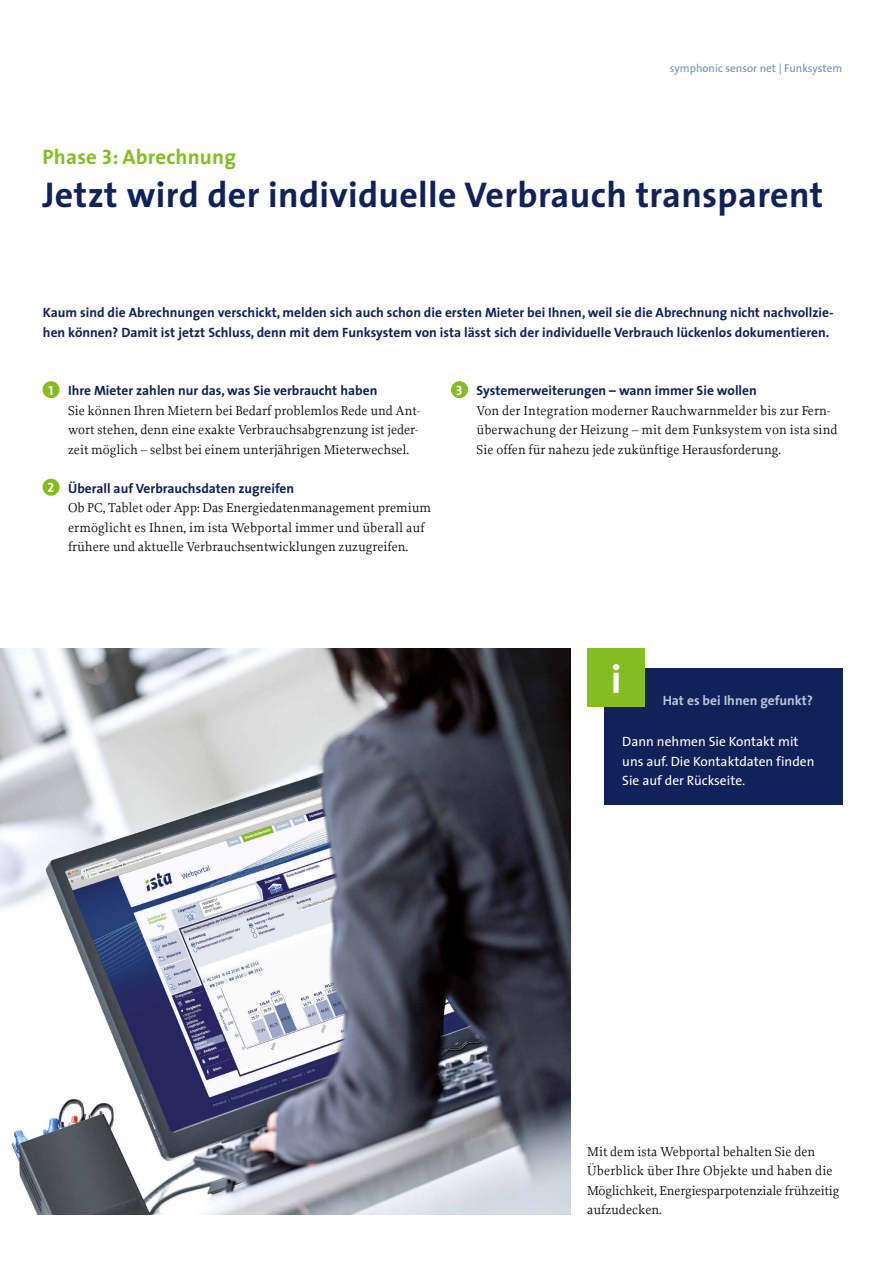
<style>
.page{position:relative;width:885px;height:1263px;background:#fff}
.page>*{position:absolute;margin:0;border:0;box-sizing:border-box;transform-origin:0 0}
.t1{font:700 40.5px "Ista The Sans";color:#fff}
.t2{font:700 36px "Ista The Sans";letter-spacing:.01em;color:#112159}
.t3{font:700 21px "Ista The Sans";letter-spacing:.01em;color:#85bc22}
.t4{font:13.5px/19.5px "Ista Proforma";color:#000}
.t5{font:700 13.5px/19.5px "Ista The Sans";color:#112159}
.t6{font:13.5px/19.5px "Ista The Sans";color:#fff}
.t7{font:700 13.5px "Ista The Sans";color:#b6c4da}
.t8{font:11.25px "Ista The Sans";color:#718fb4}
.s1{color:#fff}
</style>
<div class="page">
<div style="left:604px;top:668px;width:238px;height:137px;background:#112159"></div>
<div style="left:587px;top:649px;width:58px;height:58px;background:#85bc22"></div>
<img style="left:0;top:649px;width:570px;height:565px">
<div style="left:43px;top:381px;width:17px;height:17px;background:#85bc22;border-radius:50%"></div>
<div style="left:43px;top:479px;width:17px;height:17px;background:#85bc22;border-radius:50%"></div>
<div style="left:451px;top:381px;width:17px;height:17px;background:#85bc22;border-radius:50%"></div>
<p class="t8" style="left:669px;top:59px;width:174px">symphonic sensor net | Funksystem</p>
<h3 class="t3" style="left:43px;top:139px;width:195px">Phase 3: Abrechnung</h3>
<h2 class="t2" style="left:43px;top:165px;width:782px">Jetzt wird der individuelle Verbrauch transparent</h2>
<p class="t5" style="left:43px;top:302px;width:792px">Kaum sind die Abrechnungen verschickt, melden sich auch schon die ersten Mieter bei Ihnen, weil sie die Abrechnung nicht nachvollzie&shy;hen können? Damit ist jetzt Schluss, denn mit dem Funksystem von ista lässt sich der individuelle Verbrauch lückenlos dokumentieren.</p>
<p class="t5" style="left:48px;top:380px;width:330px"><span class="s1">1</span> Ihre Mieter zahlen nur das, was Sie verbraucht haben</p>
<p class="t4" style="left:68px;top:400px;width:354px">Sie können Ihren Mietern bei Bedarf problemlos Rede und Ant&shy;wort stehen, denn eine exakte Verbrauchsabgrenzung ist jeder&shy;zeit möglich – selbst bei einem unterjährigen Mieterwechsel.</p>
<p class="t5" style="left:47px;top:478px;width:248px"><span class="s1">2</span> Überall auf Verbrauchsdaten zugreifen</p>
<p class="t4" style="left:68px;top:498px;width:364px">Ob PC, Tablet oder App: Das Energiedatenmanagement premium ermöglicht es Ihnen, im ista Webportal immer und überall auf frühere und aktuelle Verbrauchsentwicklungen zuzugreifen.</p>
<p class="t5" style="left:456px;top:380px;width:302px"><span class="s1">3</span> Systemerweiterungen – wann immer Sie wollen</p>
<p class="t4" style="left:476px;top:400px;width:362px">Von der Integration moderner Rauchwarnmelder bis zur Fern&shy;überwachung der Heizung – mit dem Funksystem von ista sind<br>Sie offen für nahezu jede zukünftige Herausforderung.</p>
<h1 class="t1" style="left:610px;top:645px;width:12px">i</h1>
<p class="t7" style="left:662px;top:689px;width:152px">Hat es bei Ihnen gefunkt?</p>
<p class="t6" style="left:622px;top:731px;width:194px">Dann nehmen Sie Kontakt mit uns auf. Die Kontaktdaten finden<br>Sie auf der Rückseite.</p>
<p class="t4" style="left:587px;top:1141px;width:254px">Mit dem ista Webportal behalten Sie den Überblick über Ihre Objekte und haben die Möglichkeit, Energiesparpotenziale frühzeitig aufzudecken.</p>
</div>
